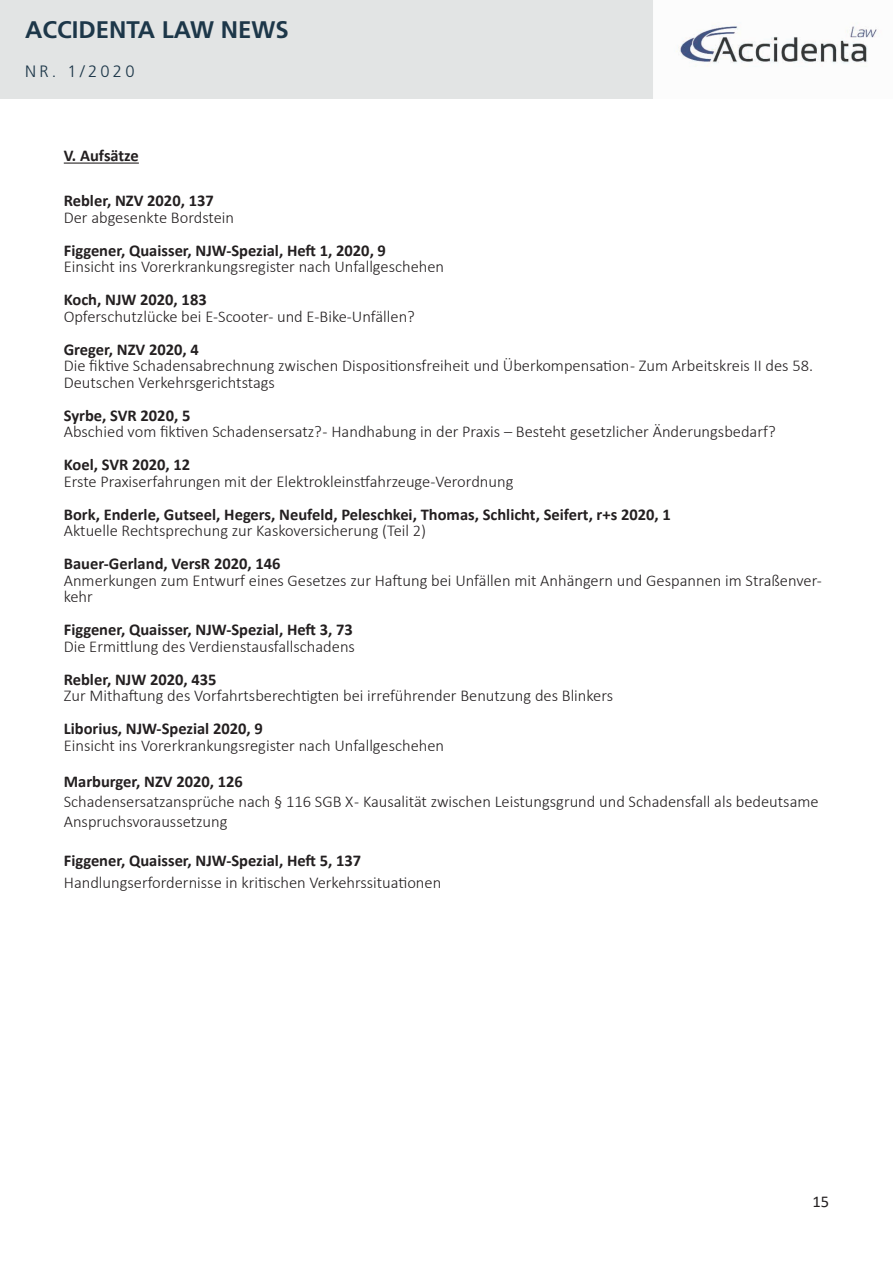
<style>
.page{position:relative;width:893px;height:1263px;background:#fff}
.page>*{position:absolute;margin:0;border:0;box-sizing:border-box;transform-origin:0 0}
.t1{font:700 24px "Frutiger LT Std";color:#1d3749}
.t2{font:300 16.5px/16.5px "Calibri";color:#231f20}
.t3{font:700 16.5px "Calibri";color:#231f20}
.t4{font:300 16.5px "Frutiger LT Std";letter-spacing:.2em;color:#1d3749}
.t5{font:16.5px "Calibri";color:#231f20}
</style>
<div class="page">
<div style="left:0;top:0;width:654px;height:99px;background:#e2e4e4"></div>
<img style="left:676px;top:24px;width:201px;height:43px">
<hr style="left:64px;top:163px;width:75px;height:1px;background:#231f20">
<h1 class="t1" style="left:25px;top:16px;width:265px">ACCIDENTA LAW NEWS</h1>
<p class="t4" style="left:25px;top:62px;width:111px">NR. 1/2020</p>
<p class="t3" style="left:64px;top:144px;width:77px">V. Aufsätze</p>
<p class="t3" style="left:64px;top:189px;width:151px">Rebler, NZV 2020, 137</p>
<p class="t2" style="left:64px;top:209px;width:172px">Der abgesenkte Bordstein</p>
<p class="t3" style="left:64px;top:239px;width:324px">Figgener, Quaisser, NJW-Spezial, Heft 1, 2020, 9</p>
<p class="t2" style="left:64px;top:258px;width:382px">Einsicht ins Vorerkrankungsregister nach Unfallgeschehen</p>
<p class="t3" style="left:64px;top:288px;width:144px">Koch, NJW 2020, 183</p>
<p class="t2" style="left:64px;top:308px;width:353px">Opferschutzlücke bei E-Scooter- und E-Bike-Unfällen?</p>
<p class="t3" style="left:64px;top:338px;width:137px">Greger, NZV 2020, 4</p>
<p class="t2" style="left:64px;top:357px;width:751px">Die fiktive Schadensabrechnung zwischen Dispositionsfreiheit und Überkompensation- Zum Arbeitskreis II des 58.<br>Deutschen Verkehrsgerichtstags</p>
<p class="t3" style="left:64px;top:404px;width:128px">Syrbe, SVR 2020, 5</p>
<p class="t2" style="left:64px;top:423px;width:713px">Abschied vom fiktiven Schadensersatz?- Handhabung in der Praxis – Besteht gesetzlicher Änderungsbedarf?</p>
<p class="t3" style="left:64px;top:453px;width:128px">Koel, SVR 2020, 12</p>
<p class="t2" style="left:64px;top:473px;width:451px">Erste Praxiserfahrungen mit der Elektrokleinstfahrzeuge-Verordnung</p>
<p class="t3" style="left:64px;top:503px;width:609px">Bork, Enderle, Gutseel, Hegers, Neufeld, Peleschkei, Thomas, Schlicht, Seifert, r+s 2020, 1</p>
<p class="t2" style="left:64px;top:522px;width:364px">Aktuelle Rechtsprechung zur Kaskoversicherung (Teil 2)</p>
<p class="t3" style="left:64px;top:552px;width:218px">Bauer-Gerland, VersR 2020, 146</p>
<p class="t2" style="left:64px;top:572px;width:759px">Anmerkungen zum Entwurf eines Gesetzes zur Haftung bei Unfällen mit Anhängern und Gespannen im Straßenver&shy;kehr</p>
<p class="t3" style="left:64px;top:618px;width:291px">Figgener, Quaisser, NJW-Spezial, Heft 3, 73</p>
<p class="t2" style="left:64px;top:638px;width:293px">Die Ermittlung des Verdienstausfallschadens</p>
<p class="t3" style="left:64px;top:668px;width:154px">Rebler, NJW 2020, 435</p>
<p class="t2" style="left:64px;top:687px;width:551px">Zur Mithaftung des Vorfahrtsberechtigten bei irreführender Benutzung des Blinkers</p>
<p class="t3" style="left:64px;top:717px;width:201px">Liborius, NJW-Spezial 2020, 9</p>
<p class="t2" style="left:64px;top:737px;width:382px">Einsicht ins Vorerkrankungsregister nach Unfallgeschehen</p>
<p class="t3" style="left:64px;top:770px;width:181px">Marburger, NZV 2020, 126</p>
<p class="t2" style="left:64px;top:791px;width:756px;line-height:19.8px">Schadensersatzansprüche nach § 116 SGB X- Kausalität zwischen Leistungsgrund und Schadensfall als bedeutsame<br>Anspruchsvoraussetzung</p>
<p class="t3" style="left:64px;top:849px;width:299px">Figgener, Quaisser, NJW-Spezial, Heft 5, 137</p>
<p class="t2" style="left:64px;top:874px;width:379px">Handlungserfordernisse in kritischen Verkehrssituationen</p>
<p class="t5" style="left:812px;top:1190px;width:18px">15</p>
</div>
